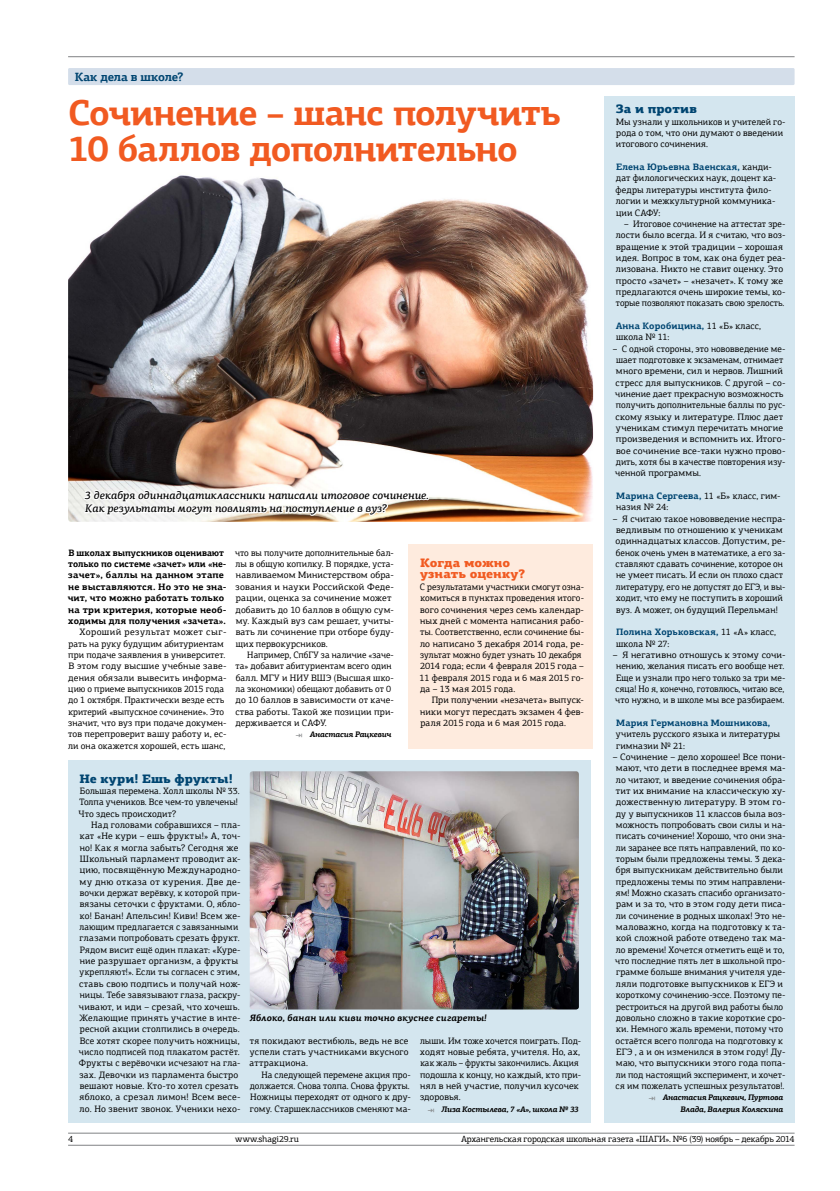
<style>
.page{position:relative;width:840px;height:1191px;background:#fff}
.page>*{position:absolute;margin:0;border:0;box-sizing:border-box;transform-origin:0 0}
.t1{font:700 36px/36px "PF Agora Slab Pro";letter-spacing:-.03em;color:#f15a21}
.t2{font:900 12.3px "PF Agora Slab Pro";letter-spacing:.01em;color:#004571}
.t3{font:900 12.3px/11.3px "PF Agora Slab Pro";color:#f15a21}
.t4{font:700 12px "PF Agora Slab Pro";letter-spacing:-.01em;color:#004571}
.t5{font:italic 500 11px/13.2px "PF Agora Slab Pro";color:#000}
.t6{font:9.3px/11.3px "PF Agora Slab Pro";letter-spacing:.01em;color:#000}
.t7{font:700 9.3px/11.3px "PF Agora Slab Pro";letter-spacing:.01em;color:#000;scale:.95 1}
.t8{font:italic 700 9.3px "PF Agora Slab Pro";letter-spacing:.005em;color:#000}
.t9{font:700 9.3px "PF Agora Slab Pro";letter-spacing:.01em;color:#004571}
.t10{font:9px "PF Agora Slab Pro";letter-spacing:-.01em;color:#000}
.t11{font:italic 700 8px/11.3px "PF Agora Slab Pro";letter-spacing:-.025em;color:#000;text-align:right}
.s1{font-weight:500;font-style:normal;color:#808284}
.s2{font-weight:700;color:#004571}
</style>
<div class="page">
<hr style="left:68px;top:1144px;width:726px;height:1px;background:#808284">
<hr style="left:68px;top:1132px;width:726px;height:1px;background:#808284">
<hr style="left:68px;top:56px;width:726px;height:1px;background:#808284">
<img style="left:68px;top:175px;width:524px;height:347px">
<div style="left:604px;top:96px;width:190px;height:1027px;background:#d4e6ef"></div>
<div style="left:408px;top:544px;width:184px;height:204px;background:#feebde"></div>
<div style="left:68px;top:760px;width:522px;height:363px;background:#d4e6ef"></div>
<img style="left:249px;top:771px;width:329px;height:238px">
<img style="left:83px;top:450px;width:347px;height:72px">
<div style="left:68px;top:68px;width:726px;height:17px;background:#d4deea"></div>
<p class="t4" style="left:75px;top:69px;width:110px">Как дела в школе?</p>
<h1 class="t1" style="left:68px;top:94px;width:494px">Сочинение – шанс получить<br>10 баллов дополнительно</h1>
<p class="t5" style="left:85px;top:488px;width:345px">3 декабря одиннадцатиклассники написали итоговое сочинение.<br>Как результаты могут повлиять на поступление в вуз?</p>
<p class="t7" style="left:68px;top:547px;width:169px">В школах выпускников оценивают только по системе «зачет» или «не&shy;зачет», баллы на данном этапе не выставляются. Но это не зна&shy;чит, что можно работать только на три критерия, которые необ&shy;ходимы для получения «зачета».</p>
<p class="t6" style="left:68px;top:626px;width:160px;text-indent:11px">Хороший результат может сыг&shy;рать на руку будущим абитуриентам при подаче заявления в университет.<br>В этом году высшие учебные заве&shy;дения обязали вывесить информа&shy;цию о приеме выпускников 2015 года до 1 октября. Практически везде есть критерий «выпускное сочинение». Это значит, что вуз при подаче докумен&shy;тов перепроверит вашу работу и, ес&shy;ли она окажется хорошей, есть шанс,</p>
<p class="t6" style="left:235px;top:547px;width:160px">что вы получите дополнительные бал&shy;лы в общую копилку. В порядке, уста&shy;навливаемом Министерством обра&shy;зования и науки Российской Феде&shy;рации, оценка за сочинение может добавить до 10 баллов в общую сум&shy;му. Каждый вуз сам решает, учиты&shy;вать ли сочинение при отборе буду&shy;щих первокурсников.</p>
<p class="t6" style="left:235px;top:649px;width:160px;text-indent:12px">Например, СпбГУ за наличие «заче&shy;та» добавит абитуриентам всего один балл. МГУ и НИУ ВШЭ (Высшая шко&shy;ла экономики) обещают добавить от 0 до 10 баллов в зависимости от каче&shy;ства работы. Такой же позиции при&shy;держивается и САФУ.</p>
<p class="t11" style="left:295px;top:729px;width:97px"><span class="s1">⇥</span> Анастасия Рацкевич</p>
<h2 class="t3" style="left:420px;top:557px;width:106px">Когда можно узнать оценку?</h2>
<p class="t6" style="left:419px;top:581px;width:166px">С результатами участники смогут озна&shy;комиться в пунктах проведения итого&shy;вого сочинения через семь календар&shy;ных дней с момента написания рабо&shy;ты. Соответственно, если сочинение бы&shy;ло написано 3 декабря 2014 года, ре&shy;зультат можно будет узнать 10 декабря 2014 года; если 4 февраля 2015 года – 11 февраля 2015 года и 6 мая 2015 го&shy;да – 13 мая 2015 года.</p>
<p class="t6" style="left:420px;top:694px;width:165px;text-align:justify;text-indent:12px">При получении «незачета» выпуск&shy;ники могут пересдать экзамен 4 фев&shy;раля 2015 года и 6 мая 2015 года.</p>
<h2 class="t2" style="left:79px;top:770px;width:155px">Не кури! Ешь фрукты!</h2>
<p class="t6" style="left:79px;top:785px;width:162px">Большая перемена. Холл школы № 33.<br>Толпа учеников. Все чем‑то увлечены!<br>Что здесь происходит?</p>
<p class="t6" style="left:79px;top:819px;width:163px;text-indent:12px">Над головами собравшихся – пла&shy;кат «Не кури – ешь фрукты!» А, точ&shy;но! Как я могла забыть? Сегодня же Школьный парламент проводит ак&shy;цию, посвящённую Международно&shy;му дню отказа от курения. Две де&shy;вочки держат верёвку, к которой при&shy;вязаны сеточки с фруктами. О, ябло&shy;ко! Банан! Апельсин! Киви! Всем же&shy;лающим предлагается с завязанными глазами попробовать срезать фрукт.<br>Рядом висит ещё один плакат: «Куре&shy;ние разрушает организм, а фрукты укрепляют!». Если ты согласен с этим, ставь свою подпись и получай нож&shy;ницы. Тебе завязывают глаза, раскру&shy;чивают, и иди – срезай, что хочешь.<br>Желающие принять участие в инте&shy;ресной акции столпились в очередь.<br>Все хотят скорее получить ножницы, число подписей под плакатом растёт.<br>Фрукты с верёвочки исчезают на гла&shy;зах. Девочки из парламента быстро вешают новые. Кто‑то хотел срезать яблоко, а срезал лимон! Всем весе&shy;ло. Но звенит звонок. Ученики нехо-</p>
<p class="t8" style="left:250px;top:1011px;width:238px">Яблоко, банан или киви точно вкуснее сигареты!</p>
<p class="t6" style="left:249px;top:1034px;width:160px;text-align:justify">тя покидают вестибюль, ведь не все успели стать участниками вкусного аттракциона.</p>
<p class="t6" style="left:250px;top:1068px;width:162px;text-align:justify;text-indent:12px">На следующей перемене акция про&shy;должается. Снова толпа. Снова фрукты.<br>Ножницы переходят от одного к дру&shy;гому. Старшеклассников сменяют ма-</p>
<p class="t6" style="left:420px;top:1034px;width:162px">лыши. Им тоже хочется поиграть. Под&shy;ходят новые ребята, учителя. Но, ах, как жаль – фрукты закончились. Акция подошла к концу, но каждый, кто при&shy;нял в ней участие, получил кусочек здоровья.</p>
<p class="t11" style="left:427px;top:1103px;width:153px"><span class="s1">⇥</span> Лиза Костылева, 7 «А», школа № 33</p>
<h2 class="t2" style="left:615px;top:101px;width:82px">За и против</h2>
<p class="t6" style="left:615px;top:116px;width:171px">Мы узнали у школьников и учителей го&shy;рода о том, что они думают о введении итогового сочинения.</p>
<p class="t6" style="left:615px;top:161px;width:162px"><span class="s2">Елена Юрьевна Ваенская,</span> канди&shy;дат филологических наук, доцент ка&shy;федры литературы института фило&shy;логии и межкультурной коммуника&shy;ции САФУ:</p>
<p class="t6" style="left:615px;top:218px;width:171px;text-indent:8px">– Итоговое сочинение на аттестат зре&shy;лости было всегда. И я считаю, что воз&shy;вращение к этой традиции – хорошая идея. Вопрос в том, как она будет реа&shy;лизована. Никто не ставит оценку. Это просто «зачет» – «незачет». К тому же предлагаются очень широкие темы, ко&shy;торые позволяют показать свою зрелость.</p>
<p class="t6" style="left:615px;top:320px;width:147px"><span class="s2">Анна Коробицина,</span> 11 «Б» класс, школа № 11:</p>
<p class="t6" style="left:612px;top:343px;width:174px">– С одной стороны, это нововведение ме&shy;шает подготовке к экзаменам, отнимает много времени, сил и нервов. Лишний стресс для выпускников. С другой – со&shy;чинение дает прекрасную возможность получить дополнительные баллы по рус&shy;скому языку и литературе. Плюс дает ученикам стимул перечитать многие произведения и вспомнить их. Итого&shy;вое сочинение все‑таки нужно прово&shy;дить, хотя бы в качестве повторения изу&shy;ченной программы.</p>
<p class="t6" style="left:615px;top:490px;width:166px"><span class="s2">Марина Сергеева,</span> 11 «Б» класс, гим&shy;назия № 24:</p>
<p class="t6" style="left:612px;top:513px;width:174px">– Я считаю такое нововведение неспра&shy;ведливым по отношению к ученикам одиннадцатых классов. Допустим, ре&shy;бенок очень умен в математике, а его за&shy;ставляют сдавать сочинение, которое он не умеет писать. И если он плохо сдаст литературу, его не допустят до ЕГЭ, и вы&shy;ходит, что ему не поступить в хороший вуз. А может, он будущий Перельман!</p>
<p class="t6" style="left:615px;top:626px;width:161px"><span class="s2">Полина Хорьковская,</span> 11 «А» класс, школа № 27:</p>
<p class="t6" style="left:612px;top:649px;width:174px">– Я негативно отношусь к этому сочи&shy;нению, желания писать его вообще нет.<br>Еще и узнали про него только за три ме&shy;сяца! Но я, конечно, готовлюсь, читаю все, что нужно, и в школе мы все разбираем.</p>
<p class="t9" style="left:616px;top:717px;width:155px">Мария Германовна Мошникова,</p>
<p class="t6" style="left:615px;top:728px;width:166px">учитель русского языка и литературы гимназии № 21:</p>
<p class="t6" style="left:612px;top:751px;width:174px">– Сочинение – дело хорошее! Все пони&shy;мают, что дети в последнее время ма&shy;ло читают, и введение сочинения обра&shy;тит их внимание на классическую ху&shy;дожественную литературу. В этом го&shy;ду у выпускников 11 классов была воз&shy;можность попробовать свои силы и на&shy;писать сочинение! Хорошо, что они зна&shy;ли заранее все пять направлений, по ко&shy;торым были предложены темы. 3 дека&shy;бря выпускникам действительно были предложены темы по этим направлени&shy;ям! Можно сказать спасибо организато&shy;рам и за то, что в этом году дети писа&shy;ли сочинение в родных школах! Это не&shy;маловажно, когда на подготовку к та&shy;кой сложной работе отведено так ма&shy;ло времени! Хочется отметить ещё и то, что последние пять лет в школьной про&shy;грамме больше внимания учителя уде&shy;ляли подготовке выпускников к ЕГЭ и короткому сочинению-эссе. Поэтому пе&shy;рестроиться на другой вид работы было довольно сложно в такие короткие сро&shy;ки. Немного жаль времени, потому что остаётся всего полгода на подготовку к ЕГЭ , а и он изменился в этом году! Ду&shy;маю, что выпускники этого года попа&shy;ли под настоящий эксперимент, и хочет&shy;ся им пожелать успешных результатов!.</p>
<p class="t11" style="left:648px;top:1091px;width:136px"><span class="s1">⇥</span> Анастасия Рацкевич, Пуртова<br>Влада, Валерия Коляскина</p>
<p class="t10" style="left:68px;top:1133px;width:7px">4</p>
<p class="t10" style="left:235px;top:1133px;width:65px">www.shagi29.ru</p>
<p class="t10" style="left:461px;top:1133px;width:335px">Архангельская городская школьная газета «ШАГИ». №6 (39) ноябрь – декабрь 2014</p>
</div>
